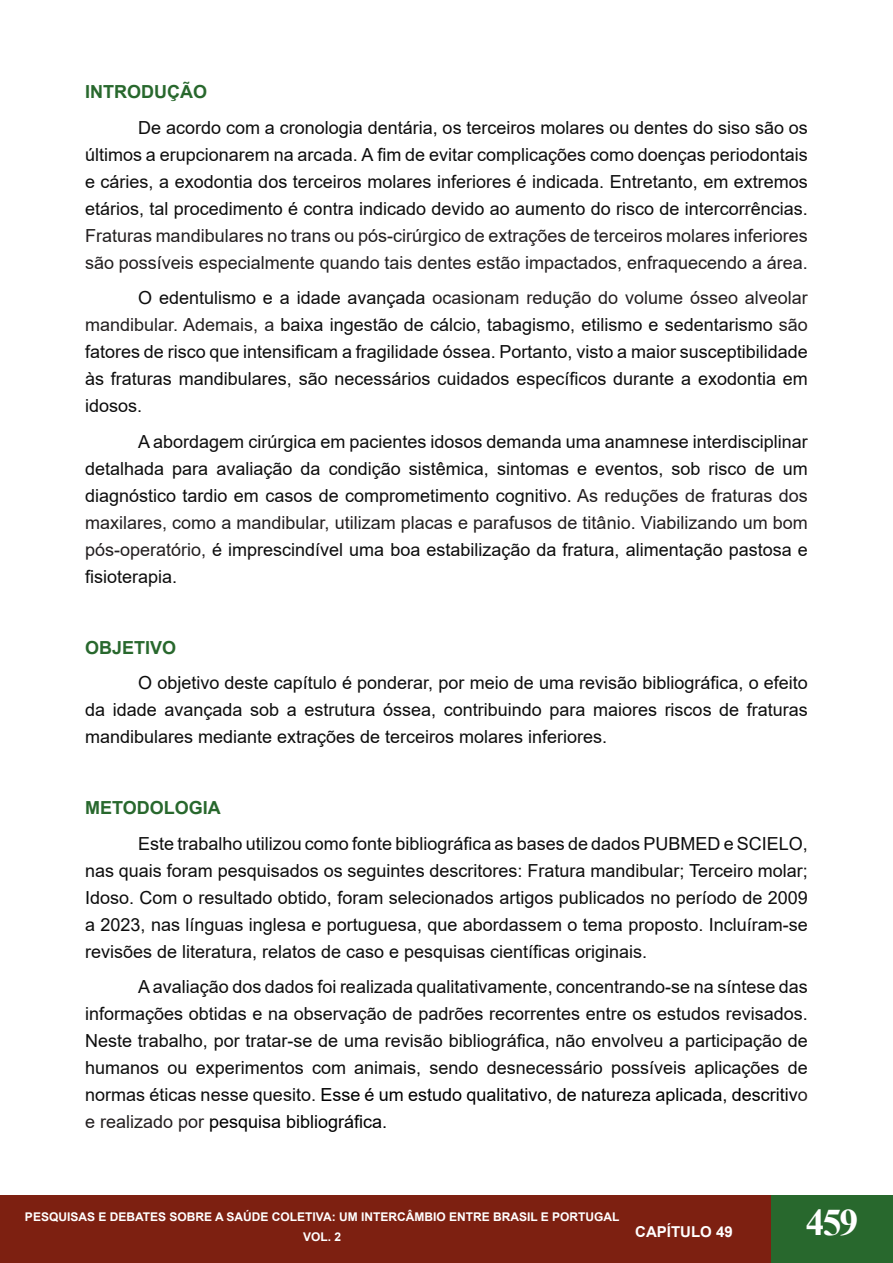
<style>
.page{position:relative;width:893px;height:1263px;background:#fff}
.page>*{position:absolute;margin:0;border:0;box-sizing:border-box;transform-origin:0 0}
.t1{font:700 37.5px "Times New Roman";color:#fff}
.t2{font:18px/27px "Arial";color:#0d0d0d;text-align:justify}
.t3{font:700 18px "Arial";color:#28682d}
.t4{font:700 15px "Arial";color:#fff}
.t5{font:700 12px/20.2px "Arial";color:#fff;text-align:center}
.s1{color:#231f20}
.s2{color:#000}
</style>
<div class="page">
<div style="left:0;top:1196px;width:893px;height:67px;background:#7d2011"></div>
<hr style="left:0;top:1196px;width:1px;height:67px;background:#28682d">
<div style="left:771px;top:1196px;width:122px;height:67px;background:#28682d"></div>
<p class="t3" style="left:85px;top:79px;width:123px">INTRODUÇÃO</p>
<p class="t2" style="left:85px;top:114px;width:724px;text-indent:53px">De acordo com a cronologia dentária, os terceiros molares ou dentes do siso são os últimos a erupcionarem na arcada. A fim de evitar complicações como doenças periodontais e cáries, a exodontia dos terceiros molares inferiores é indicada. Entretanto, em extremos etários, tal procedimento é contra indicado devido ao aumento do risco de intercorrências.<br><span class="s1">Fraturas mandibulares no trans ou pós-cirúrgico de extrações de terceiros molares inferiores são possíveis especialmente quando tais dentes estão impactados, enfraquecendo a área.</span></p>
<p class="t2" style="left:85px;top:284px;width:724px;text-indent:53px">O edentulismo e a idade avançada <span class="s1">ocasionam redução do volume ósseo alveolar mandibular. Ademais, a</span> baixa ingestão de cálcio, tabagismo, etilismo e sedentarismo <span class="s1">são </span>fatores de risco que intensificam a fragilidade óssea. Portanto, visto a maior susceptibilidade às fraturas mandibulares, são necessários cuidados específicos durante a exodontia em idosos.</p>
<p class="t2" style="left:85px;top:428px;width:724px;text-indent:53px">A abordagem cirúrgica em pacientes idosos demanda uma anamnese interdisciplinar detalhada para avaliação da condição sistêmica, sintomas e eventos, sob risco de um diagnóstico tardio em casos de comprometimento cognitivo. <span class="s1">As reduções de fraturas dos maxilares, como a mandibular, utilizam placas e parafusos de titânio. Viabilizando um bom pós-operatório,</span> é imprescindível uma boa estabilização da fratura, alimentação pastosa e fisioterapia.</p>
<p class="t3" style="left:85px;top:635px;width:93px">OBJETIVO</p>
<p class="t2" style="left:85px;top:669px;width:724px;text-indent:53px">O objetivo deste capítulo é ponderar, por meio de uma revisão bibliográfica, o efeito da idade avançada sob a estrutura óssea, contribuindo para maiores riscos de fraturas mandibulares mediante extrações de terceiros molares inferiores.</p>
<p class="t3" style="left:85px;top:795px;width:137px">METODOLOGIA</p>
<p class="t2" style="left:85px;top:830px;width:724px;text-indent:53px">Este trabalho utilizou como fonte bibliográfica as bases de dados PUBMED e SCIELO, nas quais foram pesquisados os seguintes descritores: Fratura mandibular; Terceiro molar; Idoso. Com o resultado obtido, foram selecionados artigos publicados no período de 2009 a 2023, nas línguas inglesa e portuguesa, que abordassem o tema proposto. Incluíram-se revisões de literatura, relatos de caso e pesquisas científicas originais.</p>
<p class="t2" style="left:85px;top:973px;width:724px;text-indent:53px">A avaliação dos dados foi realizada qualitativamente, concentrando-se na síntese das informações obtidas e na observação de padrões recorrentes entre os estudos revisados.<br>Neste trabalho, por tratar-se de uma revisão bibliográfica, não envolveu a participação de humanos ou experimentos com animais, sendo desnecessário possíveis aplicações de normas éticas nesse quesito. <span class="s2">Esse é um estudo qualitativo, de natureza aplicada, descritiv</span><span class="s1">o e realizado por</span> <span class="s2">pesquisa bibliográfica.</span></p>
<p class="t5" style="left:25px;top:1207px;width:596px">PESQUISAS E DEBATES SOBRE A SAÚDE COLETIVA: UM INTERCÂMBIO ENTRE BRASIL E PORTUGAL<br>VOL. 2</p>
<p class="t4" style="left:635px;top:1221px;width:99px">CAPÍTULO 49</p>
<h1 class="t1" style="left:806px;top:1195px;width:54px">459</h1>
</div>
